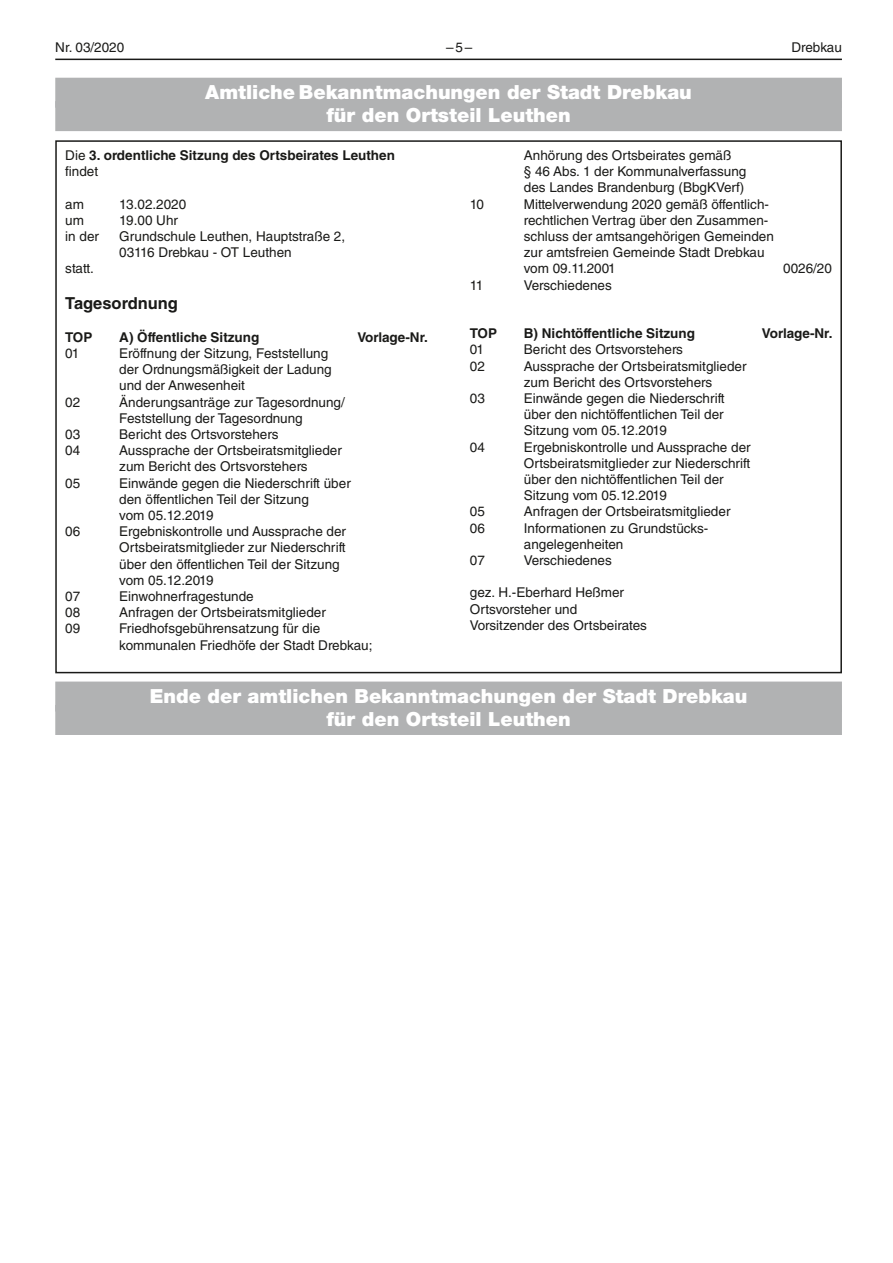
<style>
.page{position:relative;width:893px;height:1263px;background:#fff}
.page>*{position:absolute;margin:0;border:0;box-sizing:border-box;transform-origin:0 0}
.t1{font:900 19.5px/23.4px "Helvetica Neue LT Std";color:#fff;text-align:center}
.t2{font:700 16.5px "Helvetica LT Std";color:#1a1a18}
.t3{font:13.5px/16.2px "Helvetica LT Std";color:#1a1a18}
.t4{font:700 13.5px/16.2px "Helvetica LT Std";color:#1a1a18}
.s1{font-weight:400}
</style>
<div class="page">
<hr style="left:55px;top:59px;width:787px;height:1px;background:#1a1a18">
<svg style="left:55px;top:77px;width:787px;height:1px"></svg>
<div style="left:55px;top:681px;width:787px;height:30px;background:#b1b2b3"></div>
<div style="left:55px;top:705px;width:787px;height:30px;background:#b1b2b3"></div>
<div style="left:55px;top:78px;width:787px;height:30px;background:#b1b2b3"></div>
<div style="left:55px;top:101px;width:787px;height:30px;background:#b1b2b3"></div>
<p class="t3" style="left:55px;top:39px;width:71px">Nr. 03/2020</p>
<p class="t3" style="left:446px;top:39px;width:27px">–5–</p>
<p class="t3" style="left:791px;top:39px;width:52px">Drebkau</p>
<h1 class="t1" style="left:205px;top:80px;width:488px">Amtliche Bekanntmachungen der Stadt Drebkau für den Ortsteil Leuthen</h1>
<p class="t4" style="left:65px;top:147px;width:331px"><span class="s1">Die</span> 3. ordentliche Sitzung des Ortsbeirates Leuthen <span class="s1">findet</span></p>
<p class="t3" style="left:65px;top:196px;width:20px">am</p>
<p class="t3" style="left:119px;top:196px;width:69px">13.02.2020</p>
<p class="t3" style="left:65px;top:212px;width:20px">um</p>
<p class="t3" style="left:119px;top:212px;width:60px">19.00 Uhr</p>
<p class="t3" style="left:65px;top:228px;width:35px">in der</p>
<p class="t3" style="left:119px;top:228px;width:227px">Grundschule Leuthen, Hauptstraße 2,<br>03116 Drebkau - OT Leuthen</p>
<p class="t3" style="left:65px;top:261px;width:30px">statt.</p>
<p class="t2" style="left:65px;top:294px;width:114px">Tagesordnung</p>
<p class="t4" style="left:65px;top:329px;width:29px">TOP</p>
<p class="t4" style="left:119px;top:329px;width:142px">A) Öffentliche Sitzung</p>
<p class="t4" style="left:357px;top:329px;width:72px">Vorlage-Nr.</p>
<p class="t3" style="left:65px;top:345px;width:15px">01</p>
<p class="t3" style="left:119px;top:345px;width:214px">Eröffnung der Sitzung, Feststellung der Ordnungsmäßigkeit der Ladung und der Anwesenheit</p>
<p class="t3" style="left:65px;top:394px;width:17px">02</p>
<p class="t3" style="left:119px;top:394px;width:227px">Änderungsanträge zur Tagesordnung/<br>Feststellung der Tagesordnung</p>
<p class="t3" style="left:65px;top:426px;width:17px">03</p>
<p class="t3" style="left:119px;top:426px;width:161px">Bericht des Ortsvorstehers</p>
<p class="t3" style="left:65px;top:442px;width:17px">04</p>
<p class="t3" style="left:119px;top:442px;width:224px">Aussprache der Ortsbeiratsmitglieder zum Bericht des Ortsvorstehers</p>
<p class="t3" style="left:65px;top:475px;width:17px">05</p>
<p class="t3" style="left:119px;top:475px;width:233px">Einwände gegen die Niederschrift über den öffentlichen Teil der Sitzung<br>vom 05.12.2019</p>
<p class="t3" style="left:65px;top:523px;width:17px">06</p>
<p class="t3" style="left:119px;top:523px;width:228px">Ergebniskontrolle und Aussprache der Ortsbeiratsmitglieder zur Niederschrift über den öffentlichen Teil der Sitzung vom 05.12.2019</p>
<p class="t3" style="left:65px;top:588px;width:17px">07</p>
<p class="t3" style="left:119px;top:588px;width:136px">Einwohnerfragestunde</p>
<p class="t3" style="left:65px;top:604px;width:17px">08</p>
<p class="t3" style="left:119px;top:604px;width:208px">Anfragen der Ortsbeiratsmitglieder</p>
<p class="t3" style="left:65px;top:621px;width:17px">09</p>
<p class="t3" style="left:119px;top:621px;width:255px">Friedhofsgebührensatzung für die kommunalen Friedhöfe der Stadt Drebkau;</p>
<p class="t3" style="left:524px;top:147px;width:224px">Anhörung des Ortsbeirates gemäß<br>§ 46 Abs. 1 der Kommunalverfassung des Landes Brandenburg (BbgKVerf)</p>
<p class="t3" style="left:470px;top:196px;width:16px">10</p>
<p class="t3" style="left:524px;top:196px;width:252px">Mittelverwendung 2020 gemäß öffentlich&shy;rechtlichen Vertrag über den Zusammen&shy;schluss der amtsangehörigen Gemeinden zur amtsfreien Gemeinde Stadt Drebkau vom 09.11.2001</p>
<p class="t3" style="left:783px;top:261px;width:50px">0026/20</p>
<p class="t3" style="left:470px;top:277px;width:15px">11</p>
<p class="t3" style="left:524px;top:277px;width:89px">Verschiedenes</p>
<p class="t4" style="left:470px;top:325px;width:29px">TOP</p>
<p class="t4" style="left:524px;top:325px;width:173px">B) Nichtöffentliche Sitzung</p>
<p class="t4" style="left:762px;top:325px;width:72px">Vorlage-Nr.</p>
<p class="t3" style="left:470px;top:342px;width:15px">01</p>
<p class="t3" style="left:524px;top:342px;width:161px">Bericht des Ortsvorstehers</p>
<p class="t3" style="left:470px;top:358px;width:17px">02</p>
<p class="t3" style="left:524px;top:358px;width:224px">Aussprache der Ortsbeiratsmitglieder zum Bericht des Ortsvorstehers</p>
<p class="t3" style="left:470px;top:390px;width:17px">03</p>
<p class="t3" style="left:524px;top:390px;width:202px;text-align:justify">Einwände gegen die Niederschrift über den nichtöffentlichen Teil der Sitzung vom 05.12.2019</p>
<p class="t3" style="left:470px;top:439px;width:17px">04</p>
<p class="t3" style="left:524px;top:439px;width:228px">Ergebniskontrolle und Aussprache der Ortsbeiratsmitglieder zur Niederschrift über den nichtöffentlichen Teil der Sitzung vom 05.12.2019</p>
<p class="t3" style="left:470px;top:504px;width:17px">05</p>
<p class="t3" style="left:524px;top:504px;width:208px">Anfragen der Ortsbeiratsmitglieder</p>
<p class="t3" style="left:470px;top:520px;width:17px">06</p>
<p class="t3" style="left:524px;top:520px;width:186px">Informationen zu Grundstücks&shy;angelegenheiten</p>
<p class="t3" style="left:470px;top:552px;width:17px">07</p>
<p class="t3" style="left:524px;top:552px;width:89px">Verschiedenes</p>
<p class="t3" style="left:470px;top:585px;width:179px">gez. H.-Eberhard Heßmer<br>Ortsvorsteher und<br>Vorsitzender des Ortsbeirates</p>
<h1 class="t1" style="left:150px;top:684px;width:599px">Ende der amtlichen Bekanntmachungen der Stadt Drebkau für den Ortsteil Leuthen</h1>
</div>
